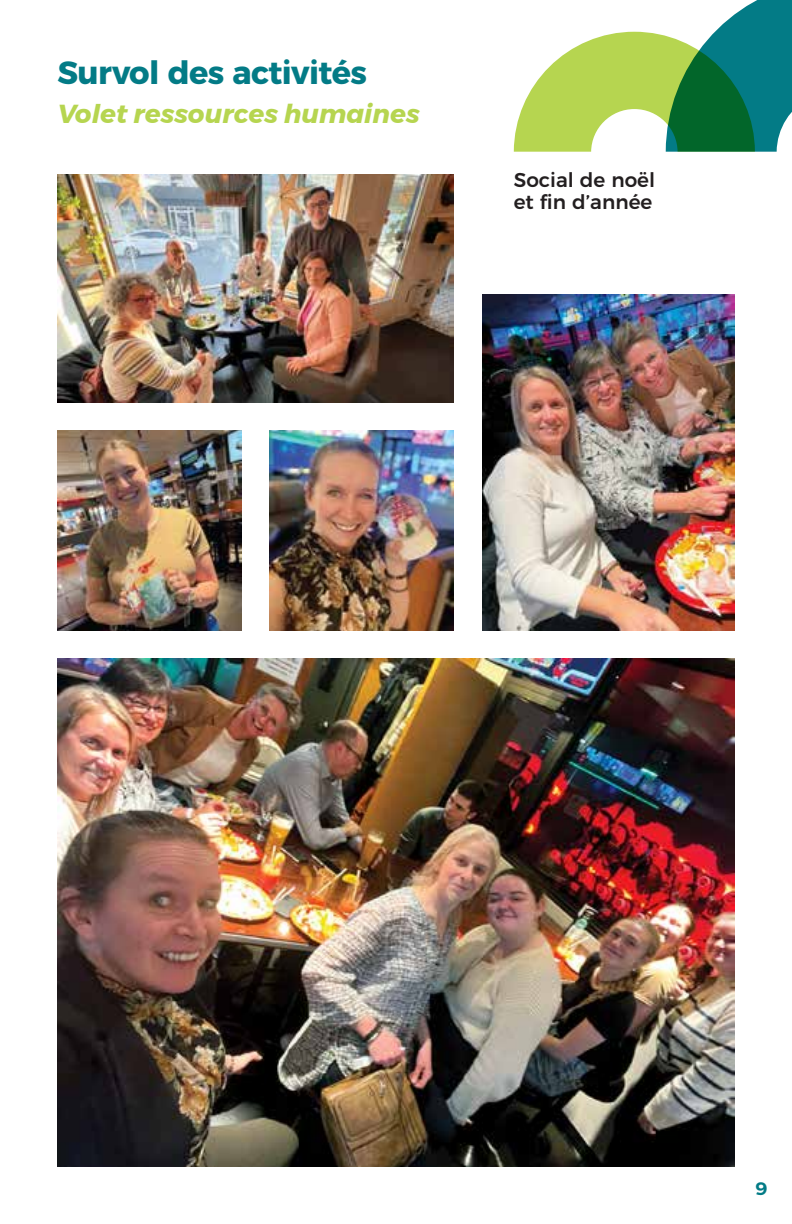
<style>
.page{position:relative;width:792px;height:1224px;background:#fff}
.page>*{position:absolute;margin:0;border:0;box-sizing:border-box;transform-origin:0 0}
.t1{font:700 32px "Montserrat";letter-spacing:-.02em;color:#037b86}
.t2{font:italic 700 26px "Montserrat";color:#b6d550}
.t3{font:500 20px/22px "Montserrat";color:#231f20}
.t4{font:600 18px "Montserrat";color:#037b86;scale:1.09 1}
</style>
<div class="page">
<svg style="left:514px;top:0;width:278px;height:152px"></svg>
<img style="left:58px;top:431px;width:183px;height:199px">
<img style="left:270px;top:431px;width:184px;height:199px">
<img style="left:58px;top:174px;width:396px;height:228px">
<img style="left:482px;top:294px;width:252px;height:336px">
<img style="left:58px;top:659px;width:676px;height:507px">
<h1 class="t1" style="left:58px;top:46px;width:311px">Survol des activités</h1>
<h2 class="t2" style="left:58px;top:93px;width:364px">Volet ressources humaines</h2>
<p class="t3" style="left:514px;top:167px;width:143px">Social de noël et fin d’année</p>
<p class="t4" style="left:755px;top:1174px;width:13px">9</p>
</div>
